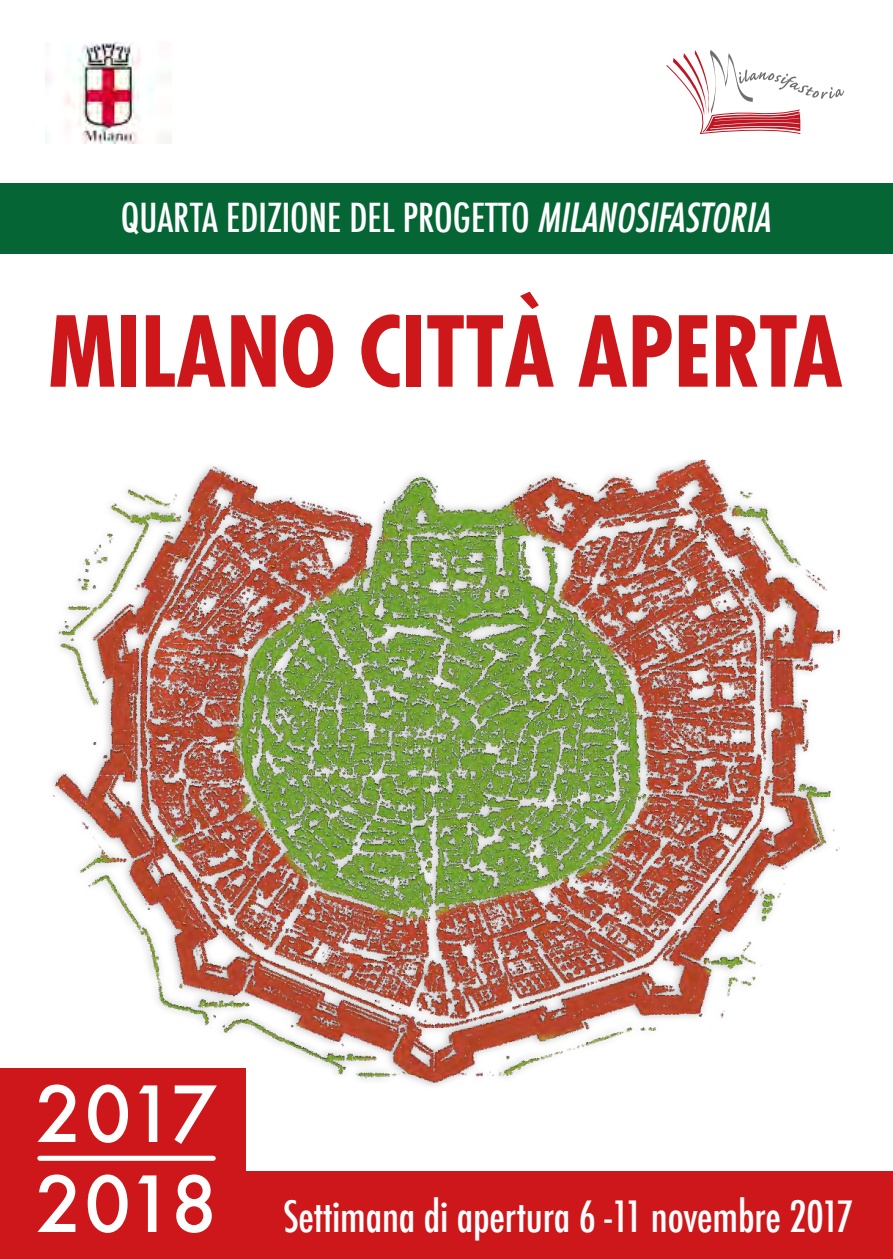
<style>
.page{position:relative;width:893px;height:1259px;background:#fff}
.page>*{position:absolute;margin:0;border:0;box-sizing:border-box;transform-origin:0 0}
.t1{font:700 condensed 94.8px "Futura";color:#cd171a}
.t2{font:500 75px "Futura";color:#fff}
.t3{font:500 condensed 42px "Futura";letter-spacing:-.005em;color:#fff}
.t4{font:500 condensed 39px "Futura";color:#fff}
.s1{font-weight:400;font-style:italic}
.s2{font-stretch:normal;font-size:75px}
</style>
<div class="page">
<div style="left:0;top:183px;width:893px;height:70px;background:#056535"></div>
<div style="left:244px;top:1171px;width:649px;height:88px;background:#cd171a"></div>
<div style="left:0;top:1068px;width:246px;height:191px;background:#cd171a"></div>
<svg style="left:666px;top:50px;width:178px;height:84px"></svg>
<img style="left:46px;top:43px;width:125px;height:100px">
<div style="left:40px;top:1155px;width:173px;height:5px;background:#fff"></div>
<img style="left:52px;top:459px;width:788px;height:627px">
<p class="t4" style="left:121px;top:193px;width:651px">QUARTA EDIZIONE DEL PROGETTO <span class="s1">MILANOSIFASTORIA</span></p>
<h1 class="t1" style="left:48px;top:290px;width:796px">MILANO CITTÀ APERTA</h1>
<h2 class="t2" style="left:36px;top:1062px;width:183px">2017</h2>
<p class="t3" style="left:36px;top:1189px;width:820px"><span class="s2">2018</span> Settimana di apertura 6 -11 novembre 2017</p>
</div>
